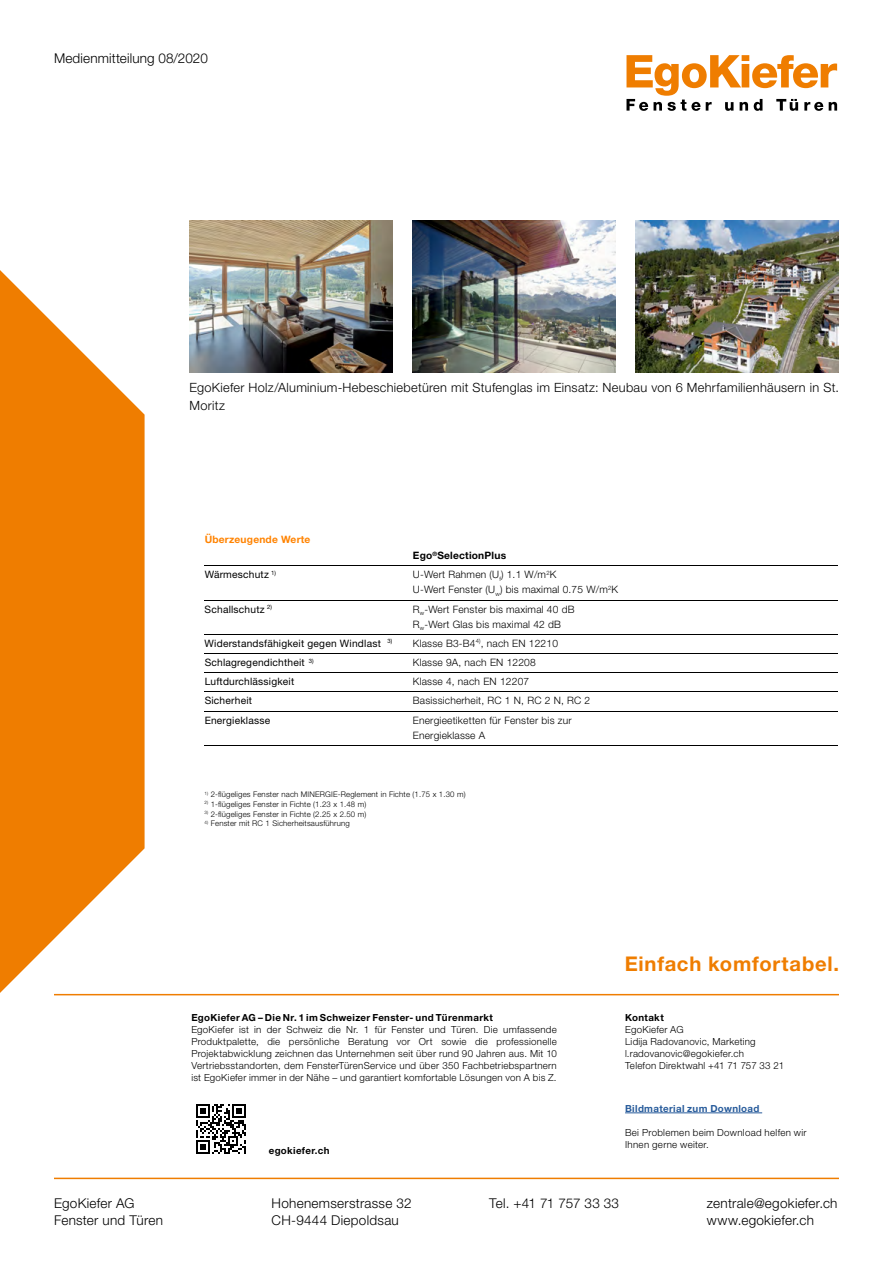
<style>
.page{position:relative;width:893px;height:1263px;background:#fff}
.page>*{position:absolute;margin:0;border:0;box-sizing:border-box;transform-origin:0 0}
.t1{font:700 20.25px "Helvetica Neue LT Std";letter-spacing:.035em;color:#ef7d00}
.t2{font:300 13.5px/17.2px "Helvetica Neue LT Std";letter-spacing:.02em;color:#000}
.t3{font:300 13.5px "Helvetica Neue LT Std";letter-spacing:-.02em;color:#000}
.t4{font:300 12.75px/18.8px "Helvetica Neue LT Std";letter-spacing:.025em;color:#000}
.t5{font:300 10.2px/15px "Helvetica Neue LT Std";letter-spacing:.02em;color:#000}
.t6{font:10.2px/19.2px "Helvetica Neue";letter-spacing:.02em;color:#000}
.t7{font:700 10.2px "Helvetica Neue LT Std";letter-spacing:.02em;color:#000}
.t8{font:700 10.2px "Helvetica Neue LT Std";letter-spacing:.02em;color:#ff8300}
.t9{font:300 9.75px/12px "Helvetica Neue LT Std";letter-spacing:.025em;color:#000}
.t10{font:700 9.75px "Helvetica Neue LT Std";letter-spacing:.035em;color:#000}
.t11{font:700 9.75px "Helvetica Neue LT Std";letter-spacing:.035em;color:#275b9b}
.t12{font:300 7.8px "Helvetica Neue LT Std";letter-spacing:.02em;color:#000}
.t13{font:300 6px "Helvetica Neue LT Std";color:#000}
.s1{font-size:10.2px}
</style>
<div class="page">
<svg style="left:626px;top:55px;width:211px;height:56px"></svg>
<hr style="left:54px;top:1178px;width:785px;height:1px;background:#ef7d00">
<hr style="left:54px;top:994px;width:785px;height:1px;background:#ef7d00">
<hr style="left:625px;top:1112px;width:137px;height:1px;background:#275b9b">
<svg style="left:0;top:270px;width:145px;height:723px;fill:#ef7d00"></svg>
<svg style="left:196px;top:1104px;width:50px;height:49px"></svg>
<img style="left:189px;top:220px;width:204px;height:153px">
<img style="left:636px;top:220px;width:203px;height:153px">
<img style="left:413px;top:220px;width:203px;height:153px">
<hr style="left:205px;top:566px;width:208px;height:1px;background:#000">
<hr style="left:413px;top:566px;width:424px;height:1px;background:#000">
<hr style="left:205px;top:600px;width:208px;height:1px;background:#000">
<hr style="left:413px;top:600px;width:424px;height:1px;background:#000">
<hr style="left:205px;top:634px;width:208px;height:1px;background:#000">
<hr style="left:413px;top:634px;width:424px;height:1px;background:#000">
<hr style="left:205px;top:653px;width:208px;height:1px;background:#000">
<hr style="left:413px;top:653px;width:424px;height:1px;background:#000">
<hr style="left:205px;top:673px;width:208px;height:1px;background:#000">
<hr style="left:413px;top:673px;width:424px;height:1px;background:#000">
<hr style="left:205px;top:692px;width:208px;height:1px;background:#000">
<hr style="left:413px;top:692px;width:424px;height:1px;background:#000">
<hr style="left:205px;top:711px;width:208px;height:1px;background:#000">
<hr style="left:413px;top:711px;width:424px;height:1px;background:#000">
<hr style="left:205px;top:745px;width:208px;height:1px;background:#000">
<hr style="left:413px;top:745px;width:424px;height:1px;background:#000">
<h2 class="t2" style="left:54px;top:49px;width:155px">Medienmitteilung 08/2020</h2>
<h3 class="t4" style="left:189px;top:377px;width:651px">EgoKiefer Holz/Aluminium-Hebeschiebetüren mit Stufenglas im Einsatz: Neubau von 6 Mehrfamilienhäusern in St.<br>Moritz</h3>
<p class="t8" style="left:205px;top:533px;width:107px">Überzeugende Werte</p>
<p class="t6" style="left:205px;top:566px;width:73px">Wärmeschutz <sup>1)</sup></p>
<p class="t6" style="left:205px;top:600px;width:69px">Schallschutz <sup>2)</sup></p>
<p class="t5" style="left:413px;top:601px;width:163px">R<sub>w</sub>-Wert Fenster bis maximal 40 dB<br>R<sub>w</sub>-Wert Glas bis maximal 42 dB</p>
<p class="t6" style="left:205px;top:634px;width:189px">Widerstandsfähigkeit gegen Windlast <sup>3)<br></sup>Schlagregendichtheit <sup>3)</sup></p>
<p class="t7" style="left:413px;top:549px;width:95px">Ego<sup>®</sup>SelectionPlus</p>
<p class="t5" style="left:413px;top:582px;width:197px">U-Wert Fenster (U<sub>w</sub>) bis maximal 0.75 W/m</p>
<p class="t5" style="left:413px;top:567px;width:145px">U-Wert Rahmen (U<sub>f</sub>) 1.1 W/m<sup>2</sup>K</p>
<p class="t13" style="left:608px;top:584px;width:12px">2<span class="s1">K</span></p>
<p class="t5" style="left:413px;top:635px;width:147px">Klasse B3-B4<sup>4)</sup>, nach EN 12210</p>
<p class="t5" style="left:413px;top:655px;width:124px">Klasse 9A, nach EN 12208</p>
<p class="t6" style="left:205px;top:672px;width:91px">Luftdurchlässigkeit</p>
<p class="t5" style="left:413px;top:674px;width:118px">Klasse 4, nach EN 12207</p>
<p class="t6" style="left:205px;top:692px;width:49px">Sicherheit</p>
<p class="t5" style="left:413px;top:693px;width:179px">Basissicherheit, RC 1 N, RC 2 N, RC 2</p>
<p class="t6" style="left:205px;top:711px;width:67px">Energieklasse</p>
<p class="t5" style="left:413px;top:712px;width:160px">Energieetiketten für Fenster bis zur<br>Energieklasse A</p>
<p class="t12" style="left:205px;top:790px;width:262px"><sup>1)</sup> 2-flügeliges Fenster nach MINERGIE-Reglement in Fichte (1.75 x 1.30 m)</p>
<p class="t12" style="left:205px;top:799px;width:163px"><sup>2)</sup> 1-flügeliges Fenster in Fichte (1.23 x 1.48 m)</p>
<p class="t12" style="left:205px;top:809px;width:163px"><sup>3)</sup> 2-flügeliges Fenster in Fichte (2.25 x 2.50 m)</p>
<p class="t12" style="left:205px;top:819px;width:147px"><sup>4)</sup> Fenster mit RC 1 Sicherheitsausführung</p>
<p class="t10" style="left:191px;top:1011px;width:303px">EgoKiefer AG – Die Nr. 1 im Schweizer Fenster- und Türenmarkt</p>
<p class="t9" style="left:191px;top:1023px;width:367px;text-align:justify">EgoKiefer ist in der Schweiz die Nr. 1 für Fenster und Türen. Die umfassende Produktpalette, die persönliche Beratung vor Ort sowie die professionelle Projektabwicklung zeichnen das Unternehmen seit über rund 90 Jahren aus. Mit 10<br>Vertriebsstandorten, dem FensterTürenService und über 350 Fachbetriebspartnern ist EgoKiefer immer in der Nähe – und garantiert komfortable Lösungen von A bis Z.</p>
<p class="t10" style="left:269px;top:1144px;width:62px">egokiefer.ch</p>
<h1 class="t1" style="left:625px;top:951px;width:216px">Einfach komfortabel.</h1>
<p class="t10" style="left:625px;top:1012px;width:40px">Kontakt</p>
<p class="t9" style="left:625px;top:1023px;width:161px">EgoKiefer AG<br>Lidija Radovanovic, Marketing l.radovanovic@egokiefer.ch<br>Telefon Direktwahl +41 71 757 33 21</p>
<p class="t11" style="left:625px;top:1102px;width:136px">Bildmaterial zum Download</p>
<p class="t9" style="left:625px;top:1126px;width:183px">Bei Problemen beim Download helfen wir<br>Ihnen gerne weiter.</p>
<h2 class="t2" style="left:54px;top:1194px;width:111px">EgoKiefer AG<br>Fenster und Türen</h2>
<h2 class="t2" style="left:272px;top:1194px;width:141px">Hohenemserstrasse 32<br>CH-9444 Diepoldsau</h2>
<h2 class="t3" style="left:489px;top:1195px;width:131px">Tel. +41 71 757 33 33</h2>
<h2 class="t2" style="left:707px;top:1194px;width:132px">zentrale@egokiefer.ch www.egokiefer.ch</h2>
</div>
